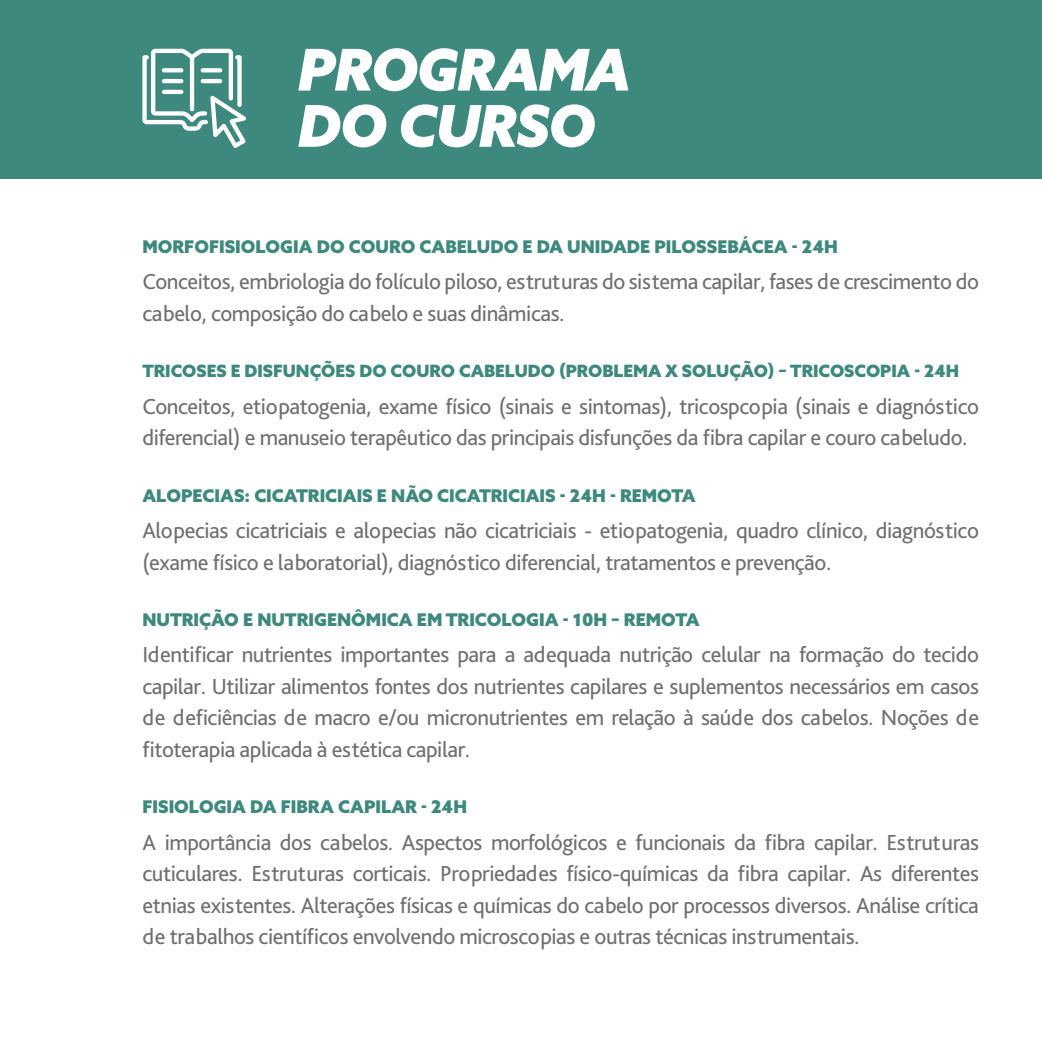
<style>
.page{position:relative;width:1042px;height:1042px;background:#fff}
.page>*{position:absolute;margin:0;border:0;box-sizing:border-box;transform-origin:0 0}
.t1{font:italic 900 57.75px/56.2px "Azo Sans";letter-spacing:-.02em;color:#fff}
.t2{font:22.75px/31.5px "Bliss Pro";letter-spacing:-.02em;color:#706f6f}
.t3{font:900 17.5px "Azo Sans";color:#3e897e}
.t4{font:900 16.97px "Azo Sans";color:#3e897e}
</style>
<div class="page">
<div style="left:0;top:0;width:1042px;height:179px;background:#3e897e"></div>
<svg style="left:142px;top:49px;width:104px;height:99px"></svg>
<h1 class="t1" style="left:298px;top:41px;width:334px">PROGRAMA<br>DO CURSO</h1>
<p class="t3" style="left:142px;top:235px;width:697px">MORFOFISIOLOGIA DO COURO CABELUDO E DA UNIDADE PILOSSEBÁCEA - 24H</p>
<p class="t2" style="left:142px;top:266px;width:838px">Conceitos, embriologia do folículo piloso, estruturas do sistema capilar, fases de crescimento do cabelo, composição do cabelo e suas dinâmicas.</p>
<p class="t4" style="left:142px;top:360px;width:818px">TRICOSES E DISFUNÇÕES DO COURO CABELUDO (PROBLEMA X SOLUÇÃO) – TRICOSCOPIA - 24H</p>
<p class="t2" style="left:142px;top:390px;width:838px">Conceitos, etiopatogenia, exame físico (sinais e sintomas), tricospcopia (sinais e diagnóstico diferencial) e manuseio terapêutico das principais disfunções da fibra capilar e couro cabeludo.</p>
<p class="t3" style="left:142px;top:483px;width:555px">ALOPECIAS: CICATRICIAIS E NÃO CICATRICIAIS - 24H - REMOTA</p>
<p class="t2" style="left:142px;top:514px;width:838px">Alopecias cicatriciais e alopecias não cicatriciais - etiopatogenia, quadro clínico, diagnóstico (exame físico e laboratorial), diagnóstico diferencial, tratamentos e prevenção.</p>
<p class="t3" style="left:142px;top:608px;width:559px">NUTRIÇÃO E NUTRIGENÔMICA EM TRICOLOGIA - 10H – REMOTA</p>
<p class="t2" style="left:142px;top:638px;width:838px;text-align:justify">Identificar nutrientes importantes para a adequada nutrição celular na formação do tecido capilar. Utilizar alimentos fontes dos nutrientes capilares e suplementos necessários em casos de deficiências de macro e/ou micronutrientes em relação à saúde dos cabelos. Noções de fitoterapia aplicada à estética capilar.</p>
<p class="t3" style="left:142px;top:795px;width:326px">FISIOLOGIA DA FIBRA CAPILAR - 24H</p>
<p class="t2" style="left:142px;top:826px;width:838px;text-align:justify">A importância dos cabelos. Aspectos morfológicos e funcionais da fibra capilar. Estruturas cuticulares. Estruturas corticais. Propriedades físico-químicas da fibra capilar. As diferentes etnias existentes. Alterações físicas e químicas do cabelo por processos diversos. Análise crítica de trabalhos científicos envolvendo microscopias e outras técnicas instrumentais.</p>
</div>
